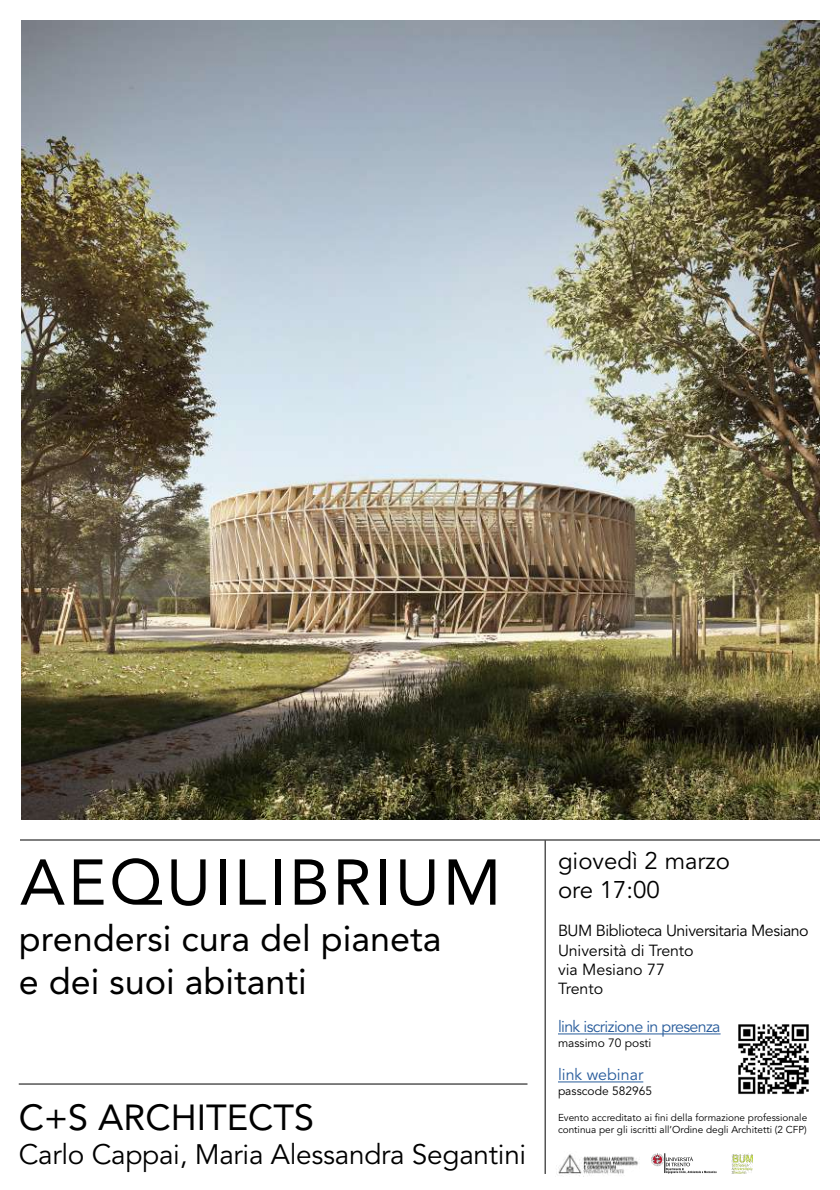
<style>
.page{position:relative;width:840px;height:1190px;background:#fff}
.page>*{position:absolute;margin:0;border:0;box-sizing:border-box;transform-origin:0 0}
.t1{font:64px "Avenir LT Std";letter-spacing:.05em;color:#000}
.t2{font:36px/43.2px "Avenir LT Std";color:#000}
.t3{font:28px "Avenir LT Std";letter-spacing:-.01em;color:#000}
.t4{font:24px/28.8px "Avenir LT Std";color:#000}
.t5{font:16px/19.2px "Avenir LT Std";letter-spacing:-.03em;color:#000}
.t6{font:16px "Avenir LT Std";letter-spacing:-.04em;color:#275b9b}
.t7{font:16px "Avenir LT Std";color:#275b9b}
.t8{font:12px "Avenir LT Std";color:#000}
.t9{font:10px/12px "Avenir LT Std";color:#000}
</style>
<div class="page">
<hr style="left:20px;top:840px;width:800px;height:1px;background:#000">
<hr style="left:545px;top:840px;width:1px;height:334px;background:#000">
<hr style="left:558px;top:1034px;width:163px;height:1px;background:#275b9b">
<hr style="left:558px;top:1082px;width:85px;height:1px;background:#275b9b">
<img style="left:556px;top:1154px;width:82px;height:23px">
<hr style="left:19px;top:1084px;width:509px;height:1px;background:#000">
<img style="left:21px;top:21px;width:799px;height:798px">
<svg style="left:651px;top:1153px;width:65px;height:21px"></svg>
<img style="left:732px;top:1153px;width:21px;height:20px">
<img style="left:738px;top:1024px;width:71px;height:71px">
<h1 class="t1" style="left:20px;top:845px;width:483px">AEQUILIBRIUM</h1>
<h2 class="t2" style="left:19px;top:917px;width:424px">prendersi cura del pianeta e dei suoi abitanti</h2>
<h2 class="t2" style="left:19px;top:1096px;width:297px">C+S ARCHITECTS</h2>
<h3 class="t3" style="left:19px;top:1138px;width:509px">Carlo Cappai, Maria Alessandra Segantini</h3>
<h3 class="t4" style="left:558px;top:847px;width:174px">giovedì 2 marzo ore 17:00</h3>
<h3 class="t5" style="left:558px;top:922px;width:252px">BUM Biblioteca Universitaria Mesiano<br>Università di Trento<br>via Mesiano 77<br>Trento</h3>
<h3 class="t6" style="left:558px;top:1018px;width:164px">link iscrizione in presenza</h3>
<p class="t8" style="left:558px;top:1036px;width:95px">massimo 70 posti</p>
<h3 class="t7" style="left:558px;top:1066px;width:87px">link webinar</h3>
<p class="t8" style="left:558px;top:1084px;width:96px">passcode 582965</p>
<p class="t9" style="left:558px;top:1112px;width:251px">Evento accreditato ai fini della formazione professionale continua per gli iscritti all’Ordine degli Architetti (2 CFP)</p>
</div>
